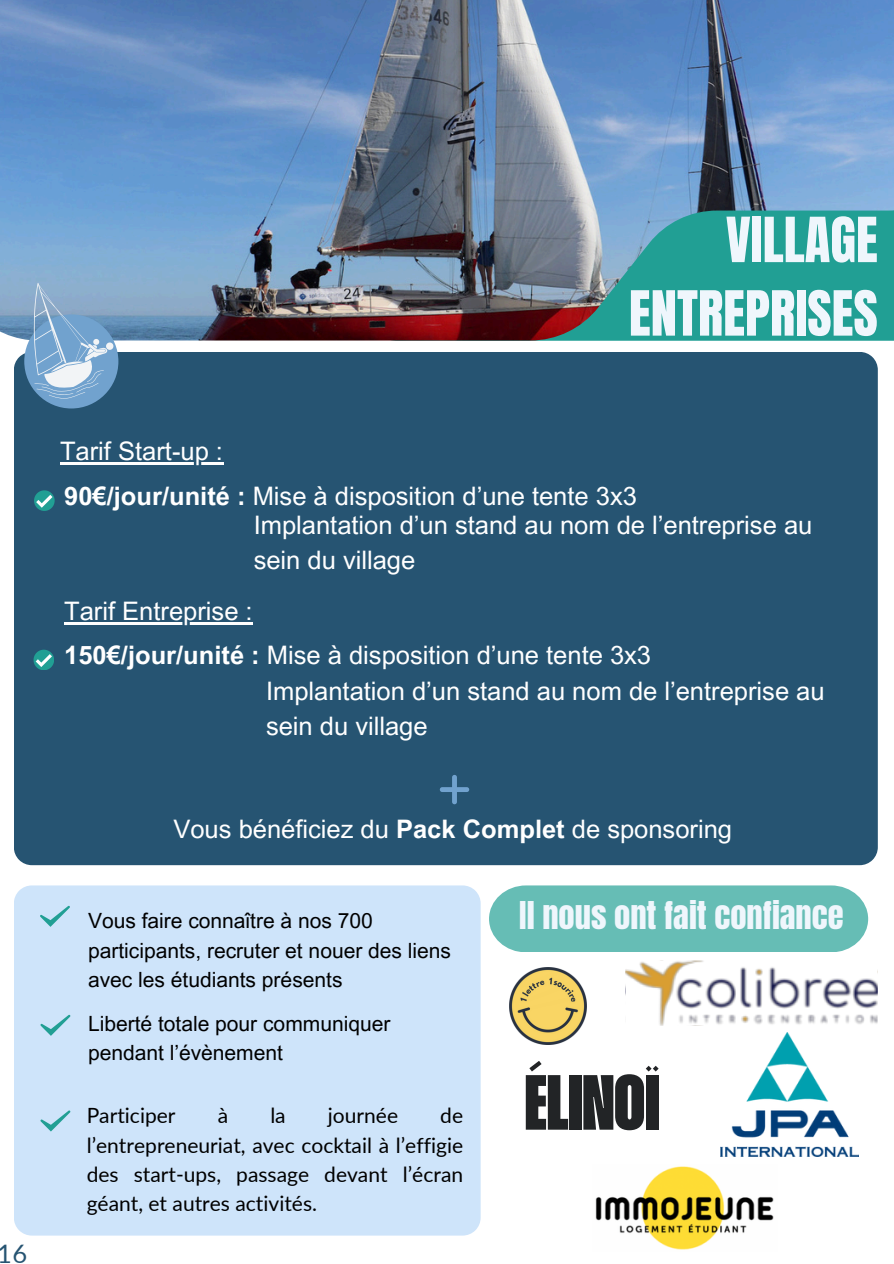
<style>
.page{position:relative;width:894px;height:1264px;background:#fff}
.page>*{position:absolute;margin:0;border:0;box-sizing:border-box;transform-origin:0 0}
.t1{font:52.8px/73.5px "Anton";color:#eff6fc;text-align:right}
.t2{font:32.55px "Anton";color:#eff6fc}
.t3{font:25.5px/34.8px "Arial MT Pro";color:#fff}
.t4{font:25.5px "Lato";color:#265472}
.t5{font:21px/29.2px "Arial MT Pro";color:#000}
.t6{font:21px/29.2px "Lato";color:#000;text-align:justify}
.s1{font-weight:700}
</style>
<div class="page">
<img style="left:0;top:0;width:893px;height:340px">
<div style="left:14px;top:352px;width:863px;height:513px;background:#265472"></div>
<div style="left:24px;top:314px;width:94px;height:94px;background:#71a2ce;border-radius:50%"></div>
<svg style="left:34px;top:283px;width:80px;height:115px"></svg>
<svg style="left:34px;top:649px;width:20px;height:21px"></svg>
<svg style="left:34px;top:490px;width:20px;height:20px"></svg>
<div style="left:14px;top:885px;width:466px;height:350px;background:#cee4fa"></div>
<svg style="left:40px;top:905px;width:30px;height:21px"></svg>
<svg style="left:439px;top:775px;width:30px;height:29px"></svg>
<svg style="left:40px;top:1110px;width:30px;height:21px"></svg>
<svg style="left:40px;top:1014px;width:30px;height:21px"></svg>
<div style="left:489px;top:885px;width:378px;height:67px;background:#66bdb5"></div>
<img style="left:509px;top:967px;width:77px;height:77px">
<svg style="left:625px;top:960px;width:252px;height:65px"></svg>
<img style="left:595px;top:1166px;width:179px;height:84px">
<div style="left:569px;top:1075px;width:12px;height:54px;background:#222426"></div>
<svg style="left:525px;top:1061px;width:43px;height:68px"></svg>
<svg style="left:583px;top:1065px;width:75px;height:65px"></svg>
<img style="left:720px;top:1032px;width:138px;height:124px">
<hr style="left:60px;top:462px;width:163px;height:2px;background:#fff">
<hr style="left:64px;top:622px;width:189px;height:2px;background:#fff">
<h3 class="t1" style="left:628px;top:204px;width:250px">VILLAGE<br>ENTREPRISES</h3>
<h3 class="t4" style="left:-2px;top:1237px;width:31px">16</h3>
<h3 class="t3" style="left:60px;top:437px;width:164px">Tarif Start-up :</h3>
<p class="t3" style="left:64px;top:481px;width:574px"><span class="s1">90€/jour/unité :</span> Mise à disposition d’une tente 3x3</p>
<h3 class="t3" style="left:254px;top:511px;width:560px">Implantation d’un stand au nom de l’entreprise au sein du village</h3>
<p class="t3" style="left:64px;top:596px;width:190px">Tarif Entreprise :</p>
<h3 class="t3" style="left:64px;top:640px;width:588px"><span class="s1">150€/jour/unité :</span> Mise à disposition d’une tente 3x3</h3>
<h3 class="t3" style="left:266px;top:677px;width:560px">Implantation d’un stand au nom de l’entreprise au sein du village</h3>
<p class="t3" style="left:173px;top:814px;width:560px">Vous bénéficiez du <span class="s1">Pack Complet</span> de sponsoring</p>
<h3 class="t5" style="left:88px;top:909px;width:364px">Vous faire connaître à nos 700 participants, recruter et nouer des liens avec les étudiants présents</h3>
<p class="t5" style="left:88px;top:1011px;width:304px">Liberté totale pour communiquer pendant l’évènement</p>
<p class="t6" style="left:87px;top:1100px;width:378px;text-indent:353px">de l’entrepreneuriat, avec cocktail à l’effigie des start-ups, passage devant l’écran géant, et autres activités.</p>
<p class="t6" style="left:87px;top:1100px;width:90px">Participer</p>
<p class="t6" style="left:218px;top:1100px;width:6px">à</p>
<p class="t6" style="left:270px;top:1100px;width:17px">la</p>
<p class="t6" style="left:328px;top:1100px;width:72px">journée</p>
<p class="t2" style="left:519px;top:891px;width:326px">Il nous ont fait confiance</p>
</div>
